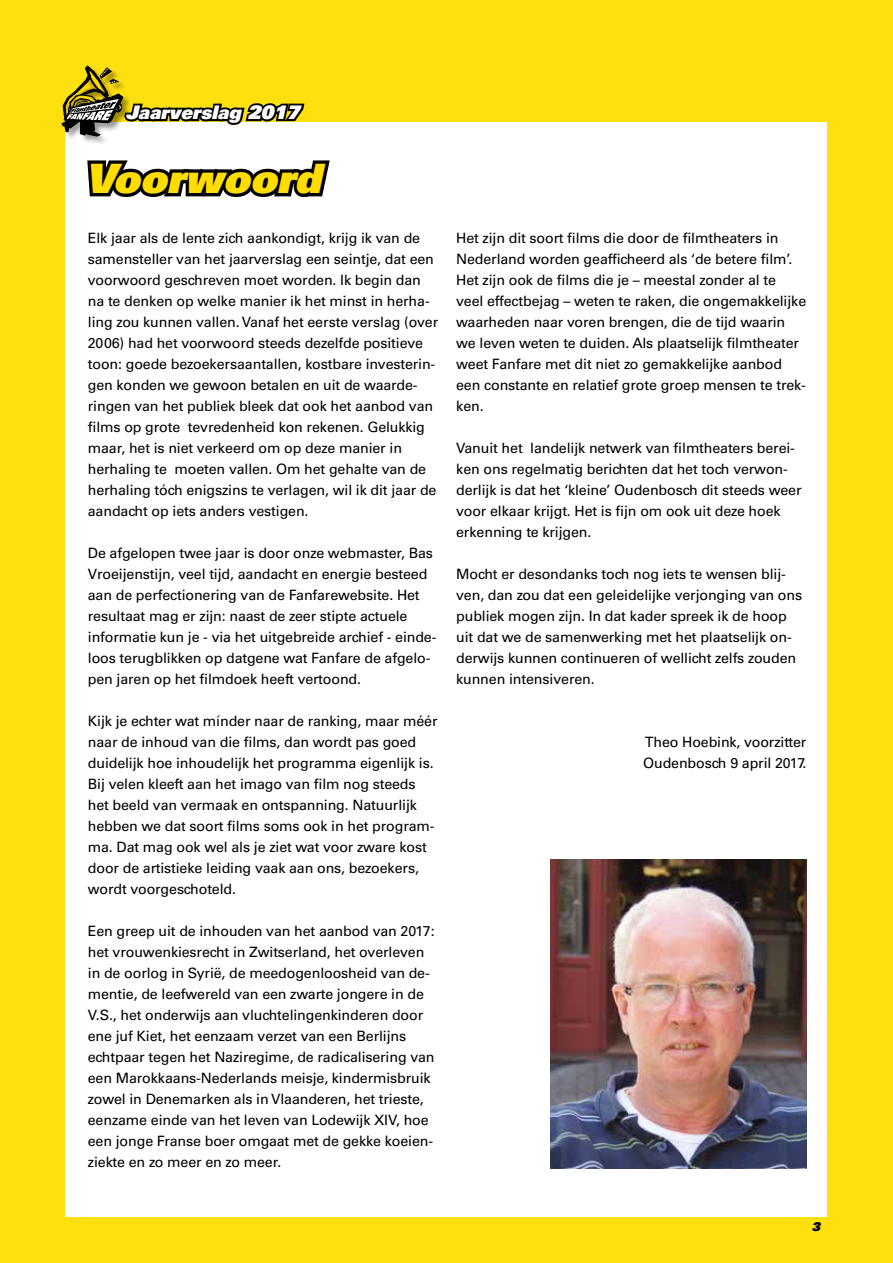
<style>
.page{position:relative;width:893px;height:1263px;background:#ffe00f}
.page>*{position:absolute;margin:0;border:0;box-sizing:border-box;transform-origin:0 0}
.t1{font:40.5px "Univers LT Std X Black Obl";color:#fd0}
.t2{font:18.6px "Univers LT Std X Black Obl";color:#fff}
.t3{font:14.25px/21px "Univers LT Std";letter-spacing:-.01em;color:#000}
.t4{font:12px "Univers LT Std X Black Obl";color:#000}
</style>
<div class="page">
<div style="left:66px;top:122px;width:761px;height:1094px;background:#fff"></div>
<div style="left:62px;top:66px;width:70px;height:79px;background:#000;opacity:.39"></div>
<svg style="left:62px;top:66px;width:243px;height:73px"></svg>
<svg style="left:87px;top:160px;width:243px;height:37px"></svg>
<img style="left:551px;top:859px;width:255px;height:309px">
<h2 class="t2" style="left:126px;top:100px;width:176px">Jaarverslag 2017</h2>
<h1 class="t1" style="left:85px;top:152px;width:238px">Voorwoord</h1>
<p class="t3" style="left:88px;top:228px;width:352px">Elk jaar als de lente zich aankondigt, krijg ik van de samensteller van het jaarverslag een seintje, dat een voorwoord geschreven moet worden. Ik begin dan na te denken op welke manier ik het minst in herha&shy;ling zou kunnen vallen. Vanaf het eerste verslag (over 2006) had het voorwoord steeds dezelfde positieve toon: goede bezoekersaantallen, kostbare investerin&shy;gen konden we gewoon betalen en uit de waarde&shy;ringen van het publiek bleek dat ook het aanbod van films op grote tevredenheid kon rekenen. Gelukkig maar, het is niet verkeerd om op deze manier in herhaling te moeten vallen. Om het gehalte van de herhaling tóch enigszins te verlagen, wil ik dit jaar de aandacht op iets anders vestigen.</p>
<p class="t3" style="left:88px;top:543px;width:350px">De afgelopen twee jaar is door onze webmaster, Bas Vroeijenstijn, veel tijd, aandacht en energie besteed aan de perfectionering van de Fanfarewebsite. Het resultaat mag er zijn: naast de zeer stipte actuele informatie kun je - via het uitgebreide archief - einde&shy;loos terugblikken op datgene wat Fanfare de afgelo&shy;pen jaren op het filmdoek heeft vertoond.</p>
<p class="t3" style="left:88px;top:711px;width:351px">Kijk je echter wat mínder naar de ranking, maar méér naar de inhoud van die films, dan wordt pas goed duidelijk hoe inhoudelijk het programma eigenlijk is.<br>Bij velen kleeft aan het imago van film nog steeds het beeld van vermaak en ontspanning. Natuurlijk hebben we dat soort films soms ook in het program&shy;ma. Dat mag ook wel als je ziet wat voor zware kost door de artistieke leiding vaak aan ons, bezoekers, wordt voorgeschoteld.</p>
<p class="t3" style="left:88px;top:921px;width:348px">Een greep uit de inhouden van het aanbod van 2017: het vrouwenkiesrecht in Zwitserland, het overleven in de oorlog in Syrië, de meedogenloosheid van de&shy;mentie, de leefwereld van een zwarte jongere in de V.S., het onderwijs aan vluchtelingenkinderen door ene juf Kiet, het eenzaam verzet van een Berlijns echtpaar tegen het Naziregime, de radicalisering van een Marokkaans-Nederlands meisje, kindermisbruik zowel in Denemarken als in Vlaanderen, het trieste, eenzame einde van het leven van Lodewijk XIV, hoe een jonge Franse boer omgaat met de gekke koeien&shy;ziekte en zo meer en zo meer.</p>
<p class="t3" style="left:456px;top:228px;width:352px">Het zijn dit soort films die door de filmtheaters in Nederland worden geafficheerd als ‘de betere film’.<br>Het zijn ook de films die je – meestal zonder al te veel effectbejag – weten te raken, die ongemakkelijke waarheden naar voren brengen, die de tijd waarin we leven weten te duiden. Als plaatselijk filmtheater weet Fanfare met dit niet zo gemakkelijke aanbod een constante en relatief grote groep mensen te trek&shy;ken.</p>
<p class="t3" style="left:456px;top:438px;width:347px">Vanuit het landelijk netwerk van filmtheaters berei&shy;ken ons regelmatig berichten dat het toch verwon&shy;derlijk is dat het ‘kleine’ Oudenbosch dit steeds weer voor elkaar krijgt. Het is fijn om ook uit deze hoek erkenning te krijgen.</p>
<p class="t3" style="left:456px;top:564px;width:347px">Mocht er desondanks toch nog iets te wensen blij&shy;ven, dan zou dat een geleidelijke verjonging van ons publiek mogen zijn. In dat kader spreek ik de hoop uit dat we de samenwerking met het plaatselijk on&shy;derwijs kunnen continueren of wellicht zelfs zouden kunnen intensiveren.</p>
<p class="t3" style="left:643px;top:732px;width:165px">Theo Hoebink, voorzitter<br>Oudenbosch 9 april 2017.</p>
<p class="t4" style="left:812px;top:1218px;width:10px">3</p>
</div>
